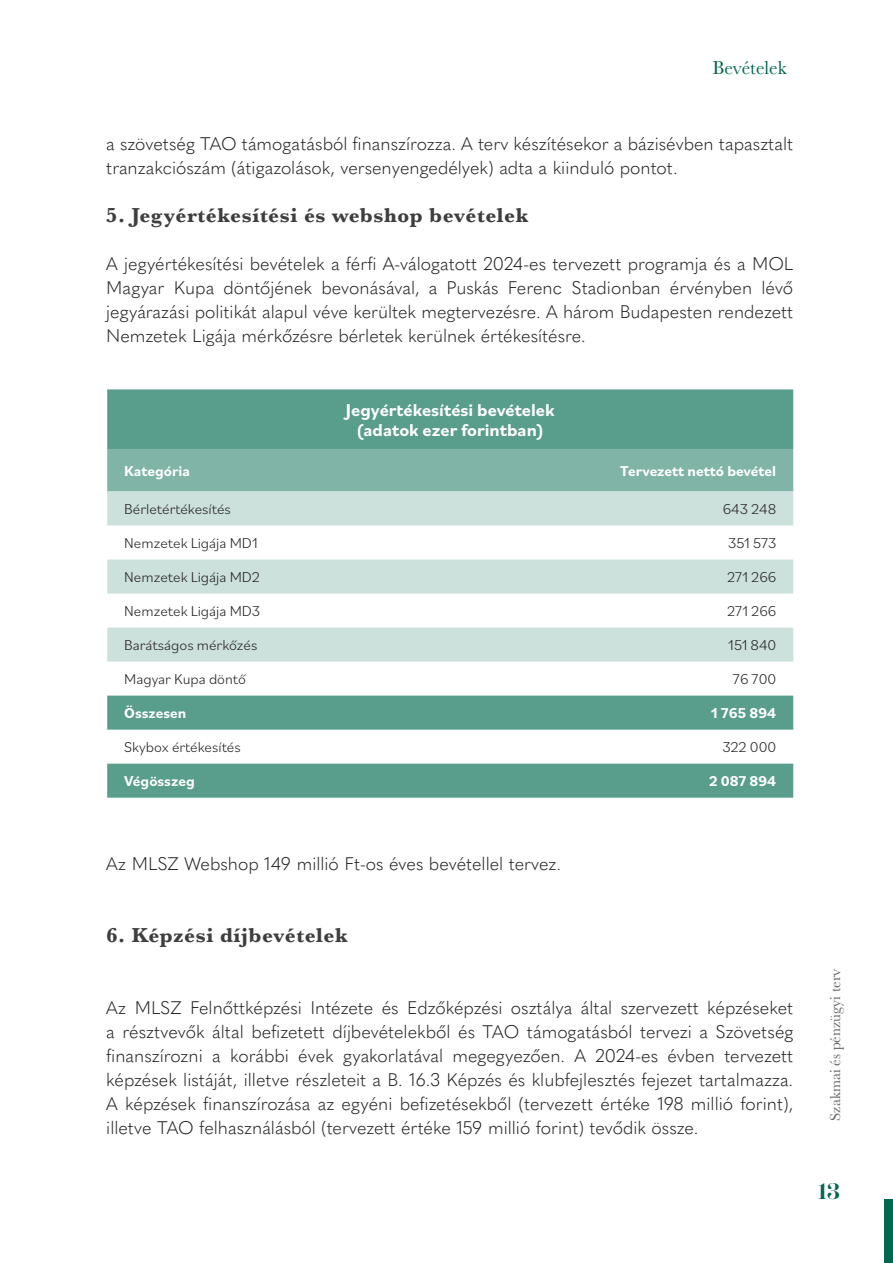
<style>
.page{position:relative;width:893px;height:1263px;background:#fff}
.page>*{position:absolute;margin:0;border:0;box-sizing:border-box;transform-origin:0 0}
.t1{font:700 22.5px "Scotch Display";color:#00684e}
.cimsor_1{font:700 21px "Baskerville";letter-spacing:.03em;color:#3e3e3f}
.t2{font:19.5px "Baskerville";color:#00684e}
.kenyérszöveg{font:300 18px/24px "Quasimoda";color:#231f20}
.cimsor_1-2{font:300 18px/24px "Quasimoda";color:#231f20;text-align:justify}
.bilo_tablazat_fejléc{font:700 18px "Bilo";color:#fff}
.bilo_tablazat_szöveg{font:300 15px "Bilo";color:#231f20}
.bilo_tablazat_fejléc-2{font:700 15px "Bilo";color:#fff}
.t3{font:15px "Baskerville";color:#636366}
</style>
<div class="page">
<div style="left:885px;top:1199px;width:8px;height:64px;background:#00684e"></div>
<svg style="left:107px;top:389px;width:686px;height:409px;fill:#599d8c"></svg>
<div style="left:107px;top:449px;width:686px;height:42px;background:#80b4a7"></div>
<svg style="left:107px;top:491px;width:686px;height:171px;fill:#cce1dc"></svg>
<p class="t2" style="left:712px;top:56px;width:76px">Bevételek</p>
<p class="kenyérszöveg" style="left:106px;top:131px;width:688px">a szövetség TAO támogatásból finanszírozza. A terv készítésekor a bázisévben tapasztalt tranzakciószám (átigazolások, versenyengedélyek) adta a kiinduló pontot.</p>
<p class="cimsor_1" style="left:106px;top:201px;width:424px">5. Jegyértékesítési és webshop bevételek</p>
<p class="kenyérszöveg" style="left:106px;top:251px;width:688px;text-align:justify">A jegyértékesítési bevételek a férfi A-válogatott 2024-es tervezett programja és a MOL Magyar Kupa döntőjének bevonásával, a Puskás Ferenc Stadionban érvényben lévő jegyárazási politikát alapul véve kerültek megtervezésre. A három Budapesten rendezett Nemzetek Ligája mérkőzésre bérletek kerülnek értékesítésre.</p>
<p class="bilo_tablazat_fejléc" style="left:346px;top:397px;width:210px">Jegyértékesítési bevételek</p>
<p class="bilo_tablazat_fejléc" style="left:356px;top:417px;width:189px">(adatok ezer forintban)</p>
<p class="bilo_tablazat_fejléc-2" style="left:124px;top:460px;width:67px">Kategória</p>
<p class="bilo_tablazat_fejléc-2" style="left:620px;top:460px;width:158px">Tervezett nettó bevétel</p>
<p class="bilo_tablazat_szöveg" style="left:124px;top:499px;width:108px">Bérletértékesítés</p>
<p class="bilo_tablazat_szöveg" style="left:723px;top:499px;width:55px">643 248</p>
<p class="bilo_tablazat_szöveg" style="left:124px;top:533px;width:135px">Nemzetek Ligája MD1</p>
<p class="bilo_tablazat_szöveg" style="left:728px;top:533px;width:50px">351 573</p>
<p class="bilo_tablazat_szöveg" style="left:124px;top:567px;width:137px">Nemzetek Ligája MD2</p>
<p class="bilo_tablazat_szöveg" style="left:727px;top:567px;width:51px">271 266</p>
<p class="bilo_tablazat_szöveg" style="left:124px;top:601px;width:137px">Nemzetek Ligája MD3</p>
<p class="bilo_tablazat_szöveg" style="left:727px;top:601px;width:51px">271 266</p>
<p class="bilo_tablazat_szöveg" style="left:124px;top:635px;width:135px">Barátságos mérkőzés</p>
<p class="bilo_tablazat_szöveg" style="left:728px;top:635px;width:50px">151 840</p>
<p class="bilo_tablazat_szöveg" style="left:124px;top:669px;width:123px">Magyar Kupa döntő</p>
<p class="bilo_tablazat_szöveg" style="left:733px;top:669px;width:45px">76 700</p>
<p class="bilo_tablazat_fejléc-2" style="left:124px;top:703px;width:64px">Összesen</p>
<p class="bilo_tablazat_fejléc-2" style="left:711px;top:703px;width:67px">1 765 894</p>
<p class="bilo_tablazat_szöveg" style="left:124px;top:737px;width:118px">Skybox értékesítés</p>
<p class="bilo_tablazat_szöveg" style="left:722px;top:737px;width:55px">322 000</p>
<p class="bilo_tablazat_fejléc-2" style="left:124px;top:771px;width:72px">Végösszeg</p>
<p class="bilo_tablazat_fejléc-2" style="left:709px;top:771px;width:69px">2 087 894</p>
<p class="kenyérszöveg" style="left:106px;top:851px;width:456px">Az MLSZ Webshop 149 millió Ft-os éves bevétellel tervez.</p>
<p class="cimsor_1" style="left:106px;top:921px;width:243px">6. Képzési díjbevételek</p>
<p class="cimsor_1-2" style="left:106px;top:995px;width:688px">Az MLSZ Felnőttképzési Intézete és Edzőképzési osztálya által szervezett képzéseket a résztvevők által befizetett díjbevételekből és TAO támogatásból tervezi a Szövetség finanszírozni a korábbi évek gyakorlatával megegyezően. A 2024-es évben tervezett képzések listáját, illetve részleteit a B. 16.3 Képzés és klubfejlesztés fejezet tartalmazza.<br>A képzések finanszírozása az egyéni befizetésekből (tervezett értéke 198 millió forint), illetve TAO felhasználásból (tervezett értéke 159 millió forint) tevődik össze.</p>
<p class="t3" style="left:826px;top:1121px;width:153px;rotate:-90deg">Szakmai és pénzügyi terv</p>
<p class="t1" style="left:818px;top:1178px;width:23px">13</p>
</div>
